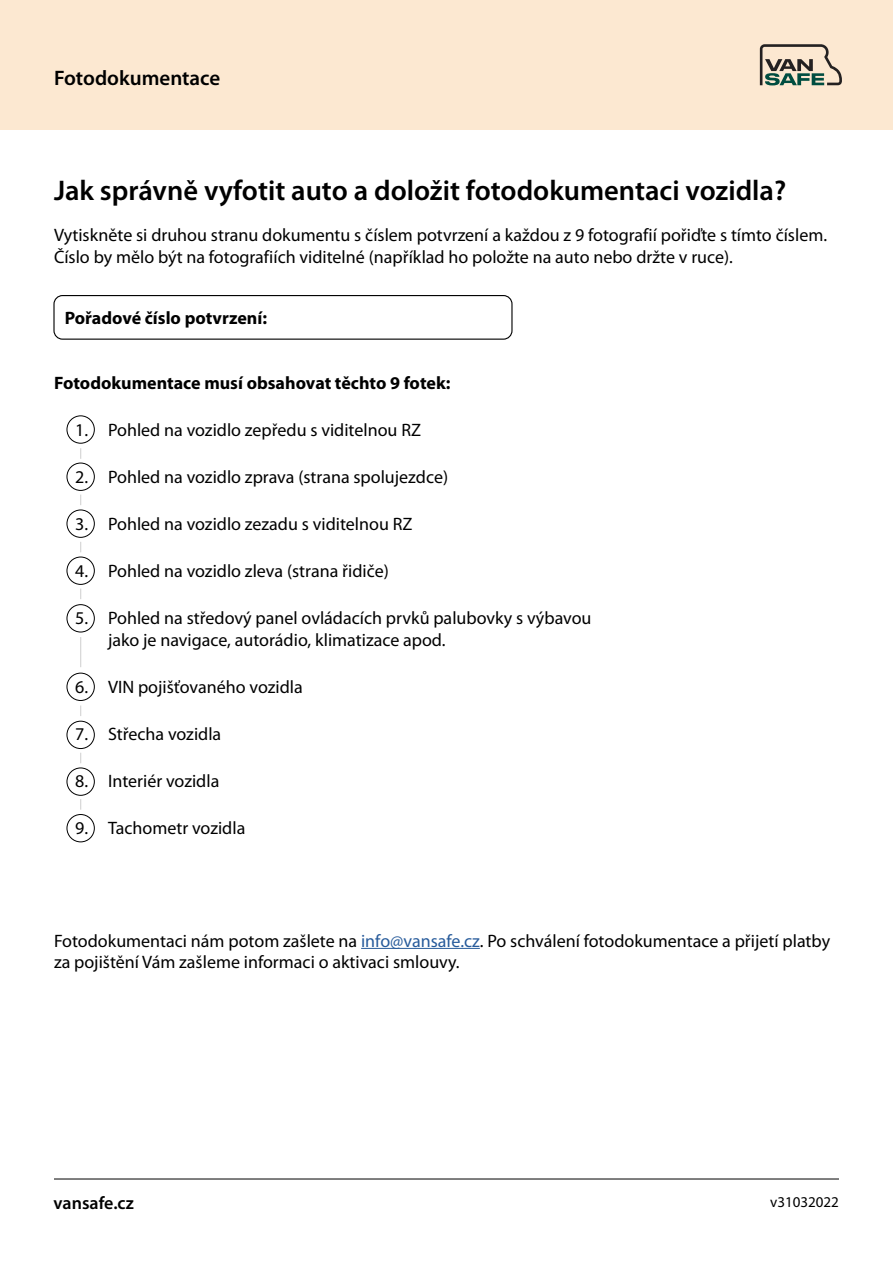
<style>
.page{position:relative;width:893px;height:1263px;background:#fff}
.page>*{position:absolute;margin:0;border:0;box-sizing:border-box;transform-origin:0 0}
.t1{font:600 28.5px "Myriad Pro";color:#000}
.t2{font:600 21px "Myriad Pro";color:#000}
.t3{font:18px/21.6px "Myriad Pro";color:#000}
.t4{font:700 18px "Myriad Pro";color:#000}
.t5{font:600 18px "Myriad Pro";color:#000}
.t6{font:15px "Myriad Pro";color:#000}
.s1{color:#275b9b}
</style>
<div class="page">
<div style="left:0;top:0;width:893px;height:130px;background:#fce8d1"></div>
<svg style="left:760px;top:44px;width:82px;height:41px"></svg>
<hr style="left:54px;top:1178px;width:785px;height:1px;background:#000">
<hr style="left:361px;top:948px;width:119px;height:1px;background:#275b9b">
<div style="left:67px;top:415px;width:28px;height:29px;border:1px solid #000;border-radius:50%"></div>
<div style="left:67px;top:463px;width:28px;height:28px;border:1px solid #000;border-radius:50%"></div>
<div style="left:67px;top:510px;width:28px;height:28px;border:1px solid #000;border-radius:50%"></div>
<div style="left:67px;top:557px;width:28px;height:28px;border:1px solid #000;border-radius:50%"></div>
<div style="left:67px;top:604px;width:28px;height:28px;border:1px solid #000;border-radius:50%"></div>
<div style="left:67px;top:673px;width:28px;height:28px;border:1px solid #000;border-radius:50%"></div>
<div style="left:67px;top:721px;width:28px;height:28px;border:1px solid #000;border-radius:50%"></div>
<div style="left:67px;top:767px;width:28px;height:29px;border:1px solid #000;border-radius:50%"></div>
<div style="left:67px;top:814px;width:28px;height:28px;border:1px solid #000;border-radius:50%"></div>
<hr style="left:80px;top:637px;width:1px;height:30px;background:#000">
<div style="left:53px;top:295px;width:459px;height:45px;border:1px solid #000;border-radius:9px"></div>
<p class="t2" style="left:54px;top:65px;width:168px">Fotodokumentace</p>
<h1 class="t1" style="left:54px;top:172px;width:734px">Jak správně vyfotit auto a doložit fotodokumentaci vozidla?</h1>
<p class="t3" style="left:54px;top:224px;width:775px">Vytiskněte si druhou stranu dokumentu s číslem potvrzení a každou z 9 fotografií pořiďte s tímto číslem.<br>Číslo by mělo být na fotografiích viditelné (například ho položte na auto nebo držte v ruce).</p>
<p class="t4" style="left:65px;top:306px;width:204px">Pořadové číslo potvrzení:</p>
<p class="t4" style="left:54px;top:371px;width:398px">Fotodokumentace musí obsahovat těchto 9 fotek:</p>
<p class="t3" style="left:75px;top:419px;width:347px">1. Pohled na vozidlo zepředu s viditelnou RZ</p>
<p class="t3" style="left:75px;top:466px;width:374px">2. Pohled na vozidlo zprava (strana spolujezdce)</p>
<p class="t3" style="left:75px;top:513px;width:339px">3. Pohled na vozidlo zezadu s viditelnou RZ</p>
<p class="t3" style="left:75px;top:560px;width:315px">4. Pohled na vozidlo zleva (strana řidiče)</p>
<p class="t3" style="left:108px;top:607px;width:485px;text-indent:-33px">5. Pohled na středový panel ovládacích prvků palubovky s výbavou jako je navigace, autorádio, klimatizace apod.</p>
<p class="t3" style="left:75px;top:676px;width:229px">6. VIN pojišťovaného vozidla</p>
<p class="t3" style="left:75px;top:723px;width:148px">7. Střecha vozidla</p>
<p class="t3" style="left:75px;top:770px;width:146px">8. Interiér vozidla</p>
<p class="t3" style="left:75px;top:817px;width:172px">9. Tachometr vozidla</p>
<p class="t3" style="left:54px;top:929px;width:778px">Fotodokumentaci nám potom zašlete na <span class="s1">info@vansafe.cz</span>. Po schválení fotodokumentace a přijetí platby za pojištění Vám zašleme informaci o aktivaci smlouvy.</p>
<p class="t5" style="left:54px;top:1191px;width:82px">vansafe.cz</p>
<p class="t6" style="left:770px;top:1192px;width:70px">v31032022</p>
</div>
